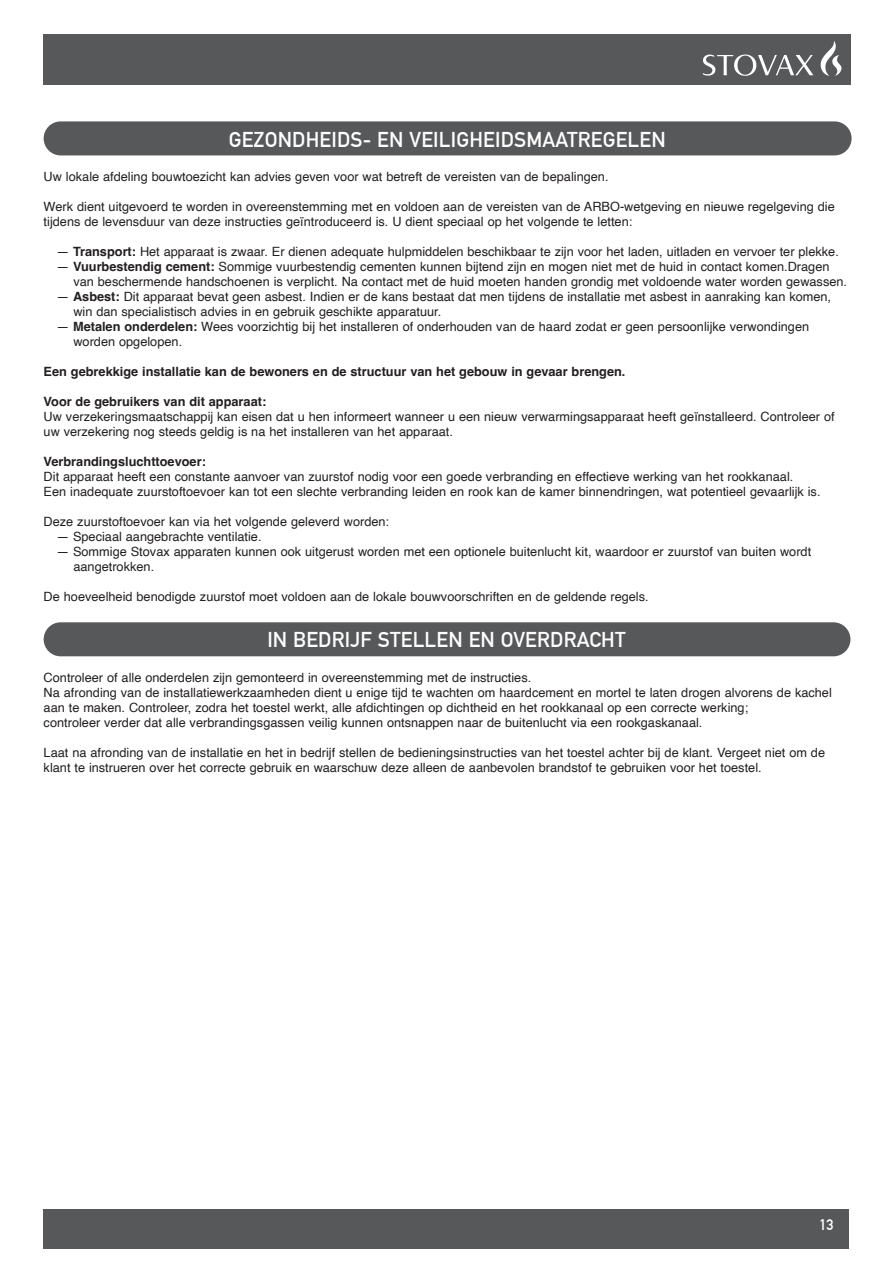
<style>
.page{position:relative;width:893px;height:1263px;background:#fff}
.page>*{position:absolute;margin:0;border:0;box-sizing:border-box;transform-origin:0 0}
.Sub_heading{font:700 21px "DIN Alternate";letter-spacing:.01em;color:#fff}
.t1{font:700 15px "DIN Alternate";color:#fff}
.Body_copy{font:12.75px/15px "Helvetica";color:#231f20}
.Body_copy-2{font:700 12.75px "Helvetica";color:#231f20}
.s1{font-weight:700}
</style>
<div class="page">
<div style="left:43px;top:35px;width:807px;height:50px;background:#57585a"></div>
<div style="left:44px;top:1209px;width:805px;height:39px;background:#57585a"></div>
<img style="left:821px;top:41px;width:13px;height:35px">
<div style="left:44px;top:121px;width:808px;height:34px;background:#57585a;border-radius:17px"></div>
<div style="left:44px;top:622px;width:806px;height:34px;background:#57585a;border-radius:17px"></div>
<p class="Sub_heading" style="left:229px;top:123px;width:439px">GEZONDHEIDS- EN VEILIGHEIDSMAATREGELEN</p>
<p class="Body_copy" style="left:44px;top:170px;width:566px">Uw lokale afdeling bouwtoezicht kan advies geven voor wat betreft de vereisten van de bepalingen.</p>
<p class="Body_copy" style="left:44px;top:200px;width:793px">Werk dient uitgevoerd te worden in overeenstemming met en voldoen aan de vereisten van de ARBO-wetgeving en nieuwe regelgeving die tijdens de levensduur van deze instructies geïntroduceerd is. U dient speciaal op het volgende te letten:</p>
<p class="Body_copy" style="left:56px;top:245px;width:784px">— <span class="s1">Transport:</span> Het apparaat is zwaar. Er dienen adequate hulpmiddelen beschikbaar te zijn voor het laden, uitladen en vervoer ter plekke.</p>
<p class="Body_copy" style="left:73px;top:260px;width:775px;text-indent:-17px">— <span class="s1">Vuurbestendig cement:</span> Sommige vuurbestendig cementen kunnen bijtend zijn en mogen niet met de huid in contact komen.Dragen van beschermende handschoenen is verplicht. Na contact met de huid moeten handen grondig met voldoende water worden gewassen.</p>
<p class="Body_copy" style="left:73px;top:290px;width:759px;text-indent:-17px">— <span class="s1">Asbest:</span> Dit apparaat bevat geen asbest. Indien er de kans bestaat dat men tijdens de installatie met asbest in aanraking kan komen, win dan specialistisch advies in en gebruik geschikte apparatuur.</p>
<p class="Body_copy" style="left:73px;top:320px;width:737px;text-indent:-17px">— <span class="s1">Metalen onderdelen:</span> Wees voorzichtig bij het installeren of onderhouden van de haard zodat er geen persoonlijke verwondingen worden opgelopen.</p>
<p class="Body_copy-2" style="left:44px;top:364px;width:583px">Een gebrekkige installatie kan de bewoners en de structuur van het gebouw in gevaar brengen.</p>
<p class="Body_copy-2" style="left:44px;top:394px;width:224px">Voor de gebruikers van dit apparaat:</p>
<p class="Body_copy" style="left:44px;top:410px;width:792px">Uw verzekeringsmaatschappij kan eisen dat u hen informeert wanneer u een nieuw verwarmingsapparaat heeft geïnstalleerd. Controleer of uw verzekering nog steeds geldig is na het installeren van het apparaat.</p>
<p class="Body_copy-2" style="left:44px;top:454px;width:164px">Verbrandingsluchttoevoer:</p>
<p class="Body_copy" style="left:44px;top:470px;width:751px">Dit apparaat heeft een constante aanvoer van zuurstof nodig voor een goede verbranding en effectieve werking van het rookkanaal.</p>
<p class="Body_copy" style="left:44px;top:485px;width:778px">Een inadequate zuurstoftoevoer kan tot een slechte verbranding leiden en rook kan de kamer binnendringen, wat potentieel gevaarlijk is.</p>
<p class="Body_copy" style="left:44px;top:515px;width:347px">Deze zuurstoftoevoer kan via het volgende geleverd worden:</p>
<p class="Body_copy" style="left:56px;top:530px;width:207px">— Speciaal aangebrachte ventilatie.</p>
<p class="Body_copy" style="left:73px;top:545px;width:739px;text-indent:-17px">— Sommige Stovax apparaten kunnen ook uitgerust worden met een optionele buitenlucht kit, waardoor er zuurstof van buiten wordt aangetrokken.</p>
<p class="Body_copy" style="left:44px;top:590px;width:606px">De hoeveelheid benodigde zuurstof moet voldoen aan de lokale bouwvoorschriften en de geldende regels.</p>
<p class="Sub_heading" style="left:267px;top:624px;width:360px">IN BEDRIJF STELLEN EN OVERDRACHT</p>
<p class="Body_copy" style="left:44px;top:671px;width:489px">Controleer of alle onderdelen zijn gemonteerd in overeenstemming met de instructies.</p>
<p class="Body_copy" style="left:44px;top:686px;width:790px">Na afronding van de installatiewerkzaamheden dient u enige tijd te wachten om haardcement en mortel te laten drogen alvorens de kachel aan te maken. Controleer, zodra het toestel werkt, alle afdichtingen op dichtheid en het rookkanaal op een correcte werking;</p>
<p class="Body_copy" style="left:44px;top:716px;width:660px">controleer verder dat alle verbrandingsgassen veilig kunnen ontsnappen naar de buitenlucht via een rookgaskanaal.</p>
<p class="Body_copy" style="left:44px;top:746px;width:783px">Laat na afronding van de installatie en het in bedrijf stellen de bedieningsinstructies van het toestel achter bij de klant. Vergeet niet om de klant te instrueren over het correcte gebruik en waarschuw deze alleen de aanbevolen brandstof te gebruiken voor het toestel.</p>
<p class="t1" style="left:819px;top:1213px;width:16px">13</p>
</div>
